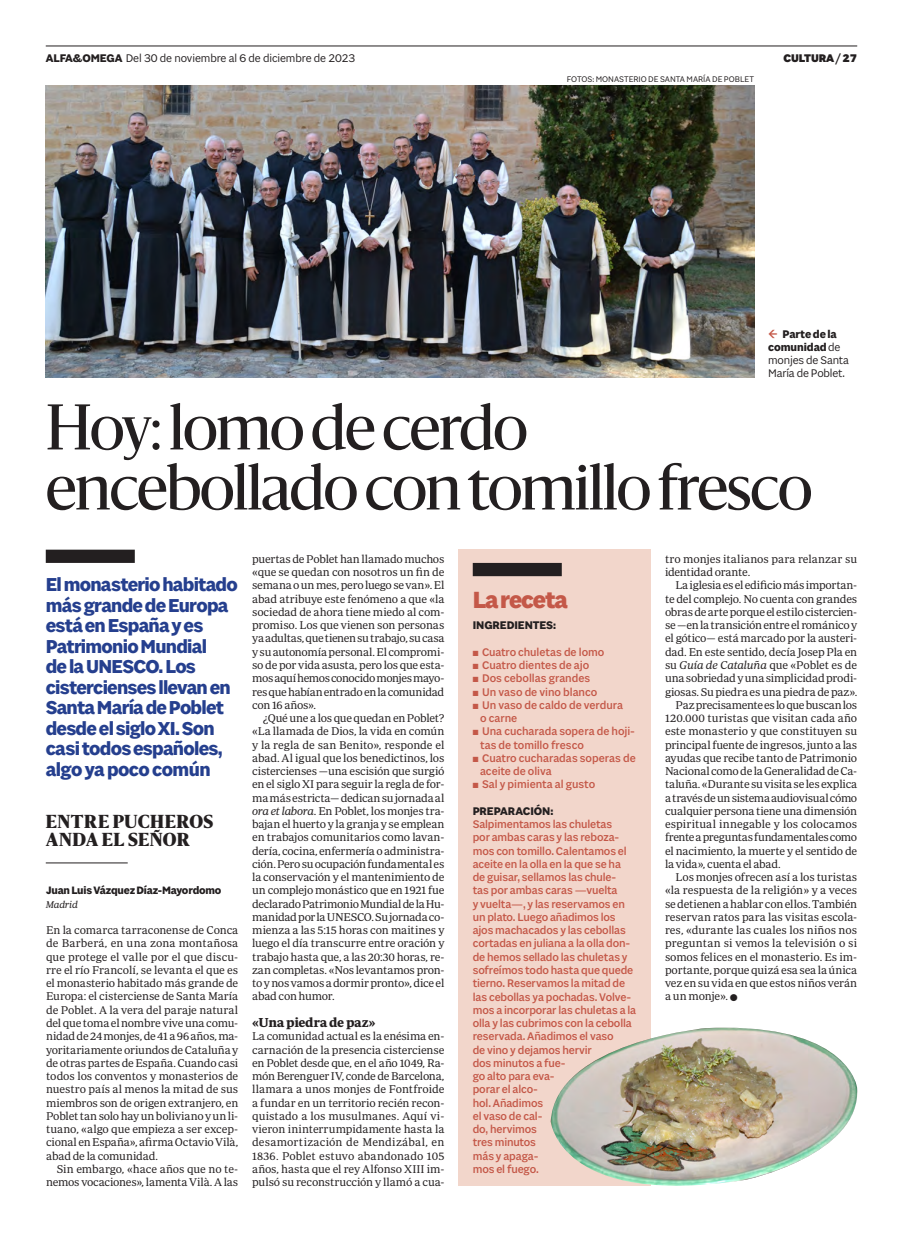
<style>
.page{position:relative;width:903px;height:1234px;background:#fff}
.page>*{position:absolute;margin:0;border:0;box-sizing:border-box;transform-origin:0 0}
.Titulo_C48{font:60px/60px "Sanomat";letter-spacing:-.025em;color:#231f20}
.Receta_la_receta{font:800 25px "Sole Sans";letter-spacing:-.045em;color:#c45848}
.Entradilla_C16_azul{font:700 20px/20.5px "Sole Sans";letter-spacing:-.035em;color:#253f8e}
.Etiqueta_seccion{font:900 17.5px "Sanomat";letter-spacing:.03em;color:#231f20}
.LADILLO_texto_gral{font:700 13.25px "Periodico Text";letter-spacing:-.025em;color:#231f20}
.Apoyo_TEXTO_salmon_2_parrafo{font:500 11.88px/13.2px "Sole Sans";letter-spacing:-.01em;color:#c45848}
.Apoyo_TEXTO_salmon{font:500 11.88px/13.2px "Sole Sans";color:#c45848}
.Pie_de_foto{font:11.88px/13.2px "Sole Sans";letter-spacing:-.01em;color:#231f20}
.Foliacion{font:11.88px "Sole Sans";letter-spacing:-.005em;color:#231f20}
.Receta_titulin_ingred_y_prep{font:700 11.88px "Sole Sans";letter-spacing:-.005em;color:#231f20}
.Foliacion-2{font:900 11.88px "Sole Sans";letter-spacing:-.005em;color:#231f20}
.Texto_GENERAL_2_parrafo{font:11.5px/13.2px "Periodico Text Lg";letter-spacing:-.02em;color:#231f20;text-align:justify}
.Texto_GENERAL_1_parrafo{font:11.5px/13.2px "Periodico Text Lg";letter-spacing:-.01em;color:#231f20;text-align:justify}
.Firma_propia_cargo{font:700 11.5px "Sole Sans";letter-spacing:-.015em;color:#231f20}
.Firma_propia_lugar{font:italic 300 10px "Periodico Text";letter-spacing:-.01em;color:#231f20}
.Firma_foto{font:8.75px "Sole Sans";color:#231f20}
.s1{font-weight:700}
.s2{font-family:"Periodico Text";font-weight:300;font-style:italic}
</style>
<div class="page">
<hr style="left:46px;top:46px;width:811px;height:1px;background:#231f20">
<div style="left:459px;top:549px;width:192px;height:636px;background:#f2d6cb"></div>
<div style="left:46px;top:549px;width:89px;height:14px;background:#231f20"></div>
<hr style="left:46px;top:862px;width:82px;height:1px;background:#231f20">
<div style="left:473px;top:563px;width:89px;height:13px;background:#231f20"></div>
<img style="left:46px;top:85px;width:708px;height:292px">
<img style="left:551px;top:1027px;width:307px;height:159px">
<p class="Foliacion" style="left:46px;top:51px;width:311px"><span class="s1">ALFA&amp;OMEGA</span> Del 30 de noviembre al 6 de diciembre de 2023</p>
<p class="Foliacion-2" style="left:783px;top:51px;width:75px">CULTURA / 27</p>
<p class="Firma_foto" style="left:567px;top:74px;width:189px">FOTOS: MONASTERIO DE SANTA MARÍA DE POBLET</p>
<p class="Pie_de_foto" style="left:768px;top:327px;width:82px;text-indent:14px"><span class="s1">Parte de la comunidad</span> de monjes de Santa<br>María de Poblet.</p>
<p class="Titulo_C48" style="left:46px;top:393px;width:768px">Hoy: lomo de cerdo encebollado con tomillo fresco</p>
<p class="Entradilla_C16_azul" style="left:46px;top:575px;width:193px">El monasterio habitado más grande de Europa está en España y es<br>Patrimonio Mundial<br>de la UNESCO. Los cistercienses llevan en<br>Santa María de Poblet desde el siglo XI. Son casi todos españoles, algo ya poco común</p>
<p class="Etiqueta_seccion" style="left:46px;top:807px;width:169px">ENTRE PUCHEROS</p>
<p class="Etiqueta_seccion" style="left:46px;top:824px;width:146px">ANDA EL SEÑOR</p>
<p class="Firma_propia_cargo" style="left:46px;top:883px;width:177px">Juan Luis Vázquez Díaz-Mayordomo</p>
<p class="Firma_propia_lugar" style="left:46px;top:898px;width:33px">Madrid</p>
<p class="Texto_GENERAL_1_parrafo" style="left:46px;top:923px;width:194px">En la comarca tarraconense de Conca de Barberá, en una zona montañosa que protege el valle por el que discu&shy;rre el río Francolí, se levanta el que es el monasterio habitado más grande de Europa: el cisterciense de Santa María de Poblet. A la vera del paraje natural del que toma el nombre vive una comu&shy;nidad de 24 monjes, de 41 a 96 años, ma&shy;yoritariamente oriundos de Cataluña y de otras partes de España. Cuando casi todos los conventos y monasterios de nuestro país al menos la mitad de sus miembros son de origen extranjero, en Poblet tan solo hay un boliviano y un li&shy;tuano, «algo que empieza a ser excep&shy;cional en España», afirma Octavio Vilà, abad de la comunidad.</p>
<p class="Texto_GENERAL_2_parrafo" style="left:46px;top:1161px;width:194px;text-align:right">Sin embargo, «hace años que no te&shy;nemos vocaciones», lamenta Vilà. A las</p>
<p class="Texto_GENERAL_2_parrafo" style="left:252px;top:552px;width:194px">puertas de Poblet han llamado muchos «que se quedan con nosotros un fin de semana o un mes, pero luego se van». El abad atribuye este fenómeno a que «la sociedad de ahora tiene miedo al com&shy;promiso. Los que vienen son personas ya adultas, que tienen su trabajo, su casa y su autonomía personal. El compromi&shy;so de por vida asusta, pero los que esta&shy;mos aquí hemos conocido monjes mayo&shy;res que habían entrado en la comunidad con 16 años».</p>
<p class="Texto_GENERAL_2_parrafo" style="left:252px;top:711px;width:194px;text-indent:11px">¿Qué une a los que quedan en Poblet? «La llamada de Dios, la vida en común y la regla de san Benito», responde el abad. Al igual que los benedictinos, los cistercienses —una escisión que surgió en el siglo XI para seguir la regla de for&shy;ma más estricta— dedican su jornada al <span class="s2">ora et labora</span>. En Poblet, los monjes tra&shy;bajan el huerto y la granja y se emplean en trabajos comunitarios como lavan&shy;dería, cocina, enfermería o administra&shy;ción. Pero su ocupación fundamental es la conservación y el mantenimiento de un complejo monástico que en 1921 fue declarado Patrimonio Mundial de la Hu&shy;manidad por la UNESCO. Su jornada co&shy;mienza a las 5:15 horas con maitines y luego el día transcurre entre oración y trabajo hasta que, a las 20:30 horas, re&shy;zan completas. «Nos levantamos pron&shy;to y nos vamos a dormir pronto», dice el abad con humor.</p>
<p class="LADILLO_texto_gral" style="left:252px;top:1014px;width:125px">«Una piedra de paz»</p>
<p class="Texto_GENERAL_1_parrafo" style="left:252px;top:1029px;width:194px">La comunidad actual es la enésima en&shy;carnación de la presencia cisterciense en Poblet desde que, en el año 1049, Ra&shy;món Berenguer IV, conde de Barcelona, llamara a unos monjes de Fontfroide a fundar en un territorio recién recon&shy;quistado a los musulmanes. Aquí vi&shy;vieron ininterrumpidamente hasta la desamortización de Mendizábal, en 1836. Poblet estuvo abandonado 105 años, hasta que el rey Alfonso XIII im&shy;pulsó su reconstrucción y llamó a cua-</p>
<p class="Receta_la_receta" style="left:473px;top:585px;width:97px">La receta</p>
<p class="Receta_titulin_ingred_y_prep" style="left:473px;top:618px;width:85px">INGREDIENTES:</p>
<p class="Apoyo_TEXTO_salmon" style="left:473px;top:645px;width:133px">■ Cuatro chuletas de lomo</p>
<p class="Apoyo_TEXTO_salmon" style="left:473px;top:658px;width:118px">■ Cuatro dientes de ajo</p>
<p class="Apoyo_TEXTO_salmon" style="left:473px;top:672px;width:119px">■ Dos cebollas grandes</p>
<p class="Apoyo_TEXTO_salmon" style="left:473px;top:685px;width:126px">■ Un vaso de vino blanco</p>
<p class="Apoyo_TEXTO_salmon" style="left:480px;top:698px;width:145px;text-indent:-7px">■ Un vaso de caldo de verdura o carne</p>
<p class="Apoyo_TEXTO_salmon" style="left:480px;top:725px;width:156px;text-indent:-7px">■ Una cucharada sopera de hoji&shy;tas de tomillo fresco</p>
<p class="Apoyo_TEXTO_salmon" style="left:480px;top:751px;width:157px;text-indent:-7px">■ Cuatro cucharadas soperas de aceite de oliva</p>
<p class="Apoyo_TEXTO_salmon" style="left:473px;top:778px;width:124px">■ Sal y pimienta al gusto</p>
<p class="Receta_titulin_ingred_y_prep" style="left:473px;top:803px;width:82px">PREPARACIÓN:</p>
<p class="Apoyo_TEXTO_salmon_2_parrafo" style="left:473px;top:817px;width:165px">Salpimentamos las chuletas<br>por ambas caras y las reboza&shy;mos con tomillo. Calentamos el aceite en la olla en la que se ha de guisar, sellamos las chule-<br>tas por ambas caras —vuelta<br>y vuelta—, y las reservamos en un plato. Luego añadimos los ajos machacados y las cebollas cortadas en juliana a la olla don&shy;de hemos sellado las chuletas y sofreímos todo hasta que quede tierno. Reservamos la mitad de las cebollas ya pochadas. Volve&shy;mos a incorporar las chuletas a la olla y las cubrimos con la cebolla reservada. Añadimos el vaso<br>de vino y dejamos hervir<br>dos minutos a fue-<br>go alto para eva-<br>porar el alco-<br>hol. Añadimos<br>el vaso de cal-<br>do, hervimos<br>tres minutos<br>más y apaga-<br>mos el fuego.</p>
<p class="Texto_GENERAL_1_parrafo" style="left:665px;top:552px;width:194px">tro monjes italianos para relanzar su identidad orante.</p>
<p class="Texto_GENERAL_2_parrafo" style="left:665px;top:578px;width:194px;text-indent:11px">La iglesia es el edificio más importan&shy;te del complejo. No cuenta con grandes obras de arte porque el estilo cistercien&shy;se —en la transición entre el románico y el gótico— está marcado por la austeri&shy;dad. En este sentido, decía Josep Pla en su <span class="s2">Guía de Cataluña</span> que «Poblet es de una sobriedad y una simplicidad prodi&shy;giosas. Su piedra es una piedra de paz».</p>
<p class="Texto_GENERAL_2_parrafo" style="left:665px;top:697px;width:194px;text-indent:11px">Paz precisamente es lo que buscan los 120.000 turistas que visitan cada año este monasterio y que constituyen su principal fuente de ingresos, junto a las ayudas que recibe tanto de Patrimonio Nacional como de la Generalidad de Ca&shy;taluña. «Durante su visita se les explica a través de un sistema audiovisual cómo cualquier persona tiene una dimensión espiritual innegable y los colocamos frente a preguntas fundamentales como el nacimiento, la muerte y el sentido de la vida», cuenta el abad.</p>
<p class="Texto_GENERAL_2_parrafo" style="left:665px;top:870px;width:194px;text-indent:11px">Los monjes ofrecen así a los turistas «la respuesta de la religión» y a veces se detienen a hablar con ellos. También reservan ratos para las visitas escola&shy;res, «durante las cuales los niños nos preguntan si vemos la televisión o si somos felices en el monasterio. Es im&shy;portante, porque quizá esa sea la única vez en su vida en que estos niños verán a un monje».</p>
</div>
